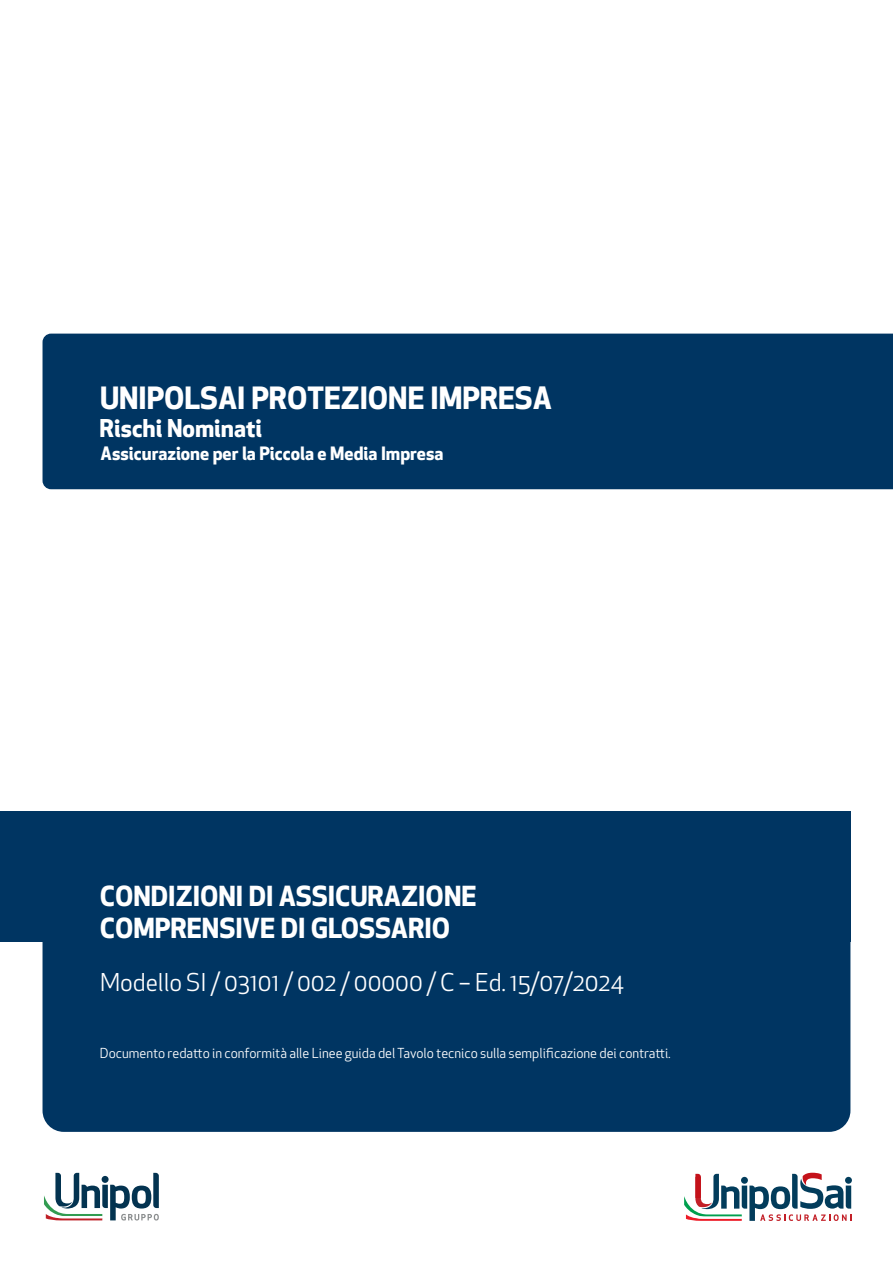
<style>
.page{position:relative;width:893px;height:1263px;background:#fff}
.page>*{position:absolute;margin:0;border:0;box-sizing:border-box;transform-origin:0 0}
.t1{font:700 30px "Apex New";color:#fff}
.t2{font:700 27px/32.4px "Apex New";color:#fff}
.t3{font:24px "Apex New";color:#fff}
.t4{font:700 24px "Apex New";color:#fff}
.t5{font:700 18px "Apex New";color:#fff}
.t6{font:13.5px "Apex New";color:#fff}
</style>
<div class="page">
<div style="left:0;top:811px;width:850px;height:131px;background:#003562"></div>
<div style="left:43px;top:838px;width:807px;height:294px;background:#003562;border-radius:21px"></div>
<div style="left:43px;top:334px;width:850px;height:155px;background:#003562"></div>
<svg style="left:44px;top:1173px;width:115px;height:47px"></svg>
<svg style="left:684px;top:1173px;width:167px;height:48px"></svg>
<h1 class="t1" style="left:100px;top:376px;width:453px">UNIPOLSAI PROTEZIONE IMPRESA</h1>
<h3 class="t4" style="left:100px;top:411px;width:164px">Rischi Nominati</h3>
<h3 class="t5" style="left:101px;top:441px;width:344px">Assicurazione per la Piccola e Media Impresa</h3>
<h2 class="t2" style="left:100px;top:878px;width:378px">CONDIZIONI DI ASSICURAZIONE<br>COMPRENSIVE DI GLOSSARIO</h2>
<h3 class="t3" style="left:100px;top:967px;width:525px">Modello SI / 03101 / 002 / 00000 / C – Ed. 15/07/2024</h3>
<p class="t6" style="left:100px;top:1044px;width:572px">Documento redatto in conformità alle Linee guida del Tavolo tecnico sulla semplificazione dei contratti.</p>
</div>
